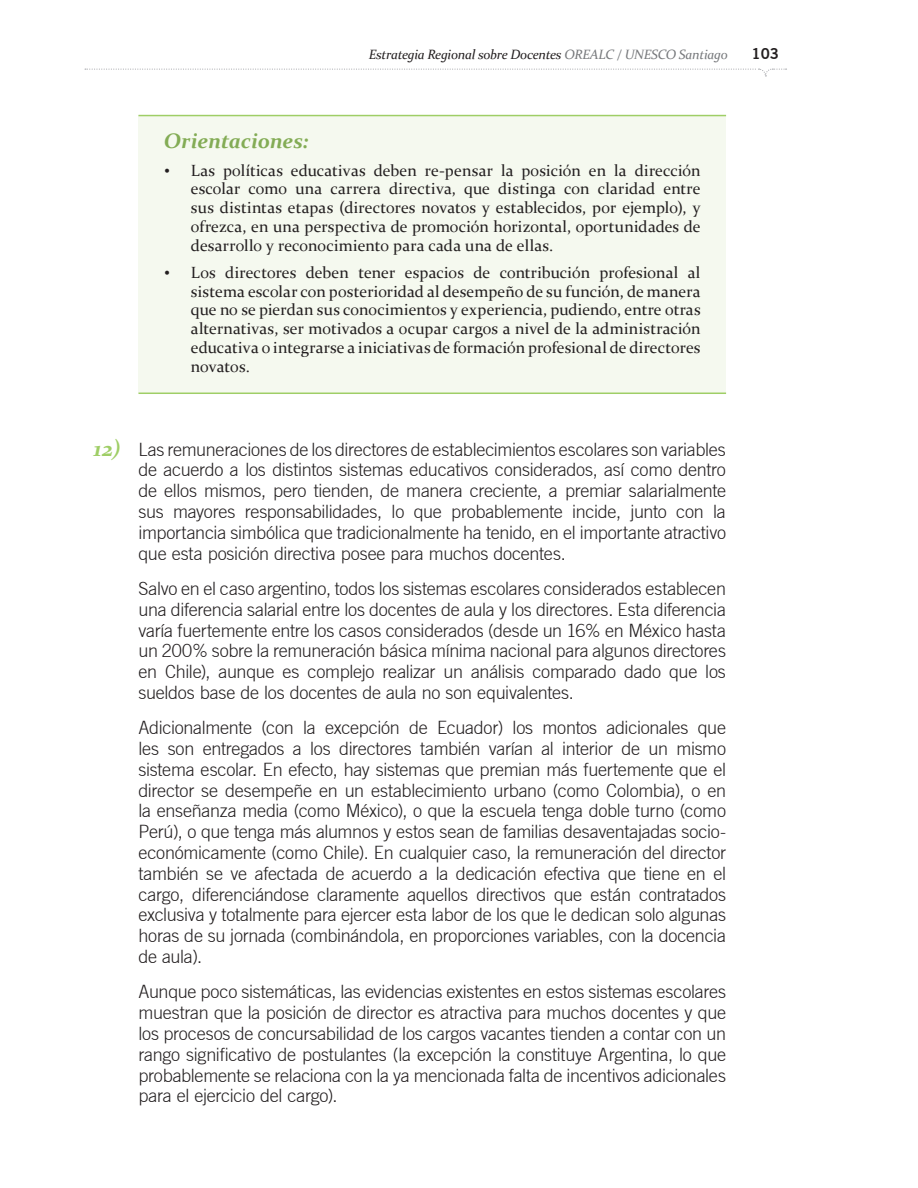
<style>
.page{position:relative;width:918px;height:1188px;background:#fff}
.page>*{position:absolute;margin:0;border:0;box-sizing:border-box;transform-origin:0 0}
.t1{font:italic 700 21px "Constantia";letter-spacing:-.01em;color:#83ac55}
.t2{font:300 18px/20.9px "Trade Gothic";letter-spacing:-.015em;color:#231f20;text-align:justify}
.t3{font:16.2px/18.8px "Constantia";letter-spacing:.005em;color:#231f20;text-align:justify}
.t4{font:15px "Trade Gothic Bold Two";color:#231f20}
.t5{font:italic 13.5px "Constantia";letter-spacing:-.02em;color:#231f20}
.s1{color:#76787b}
.s2{font-family:"Times New Roman";font-style:italic}
.s3{font-family:"Constantia";font-weight:700;font-style:italic;font-size:22.5px;color:#9fce66}
</style>
<div class="page">
<svg style="left:85px;top:68px;width:702px;height:8px"></svg>
<div style="left:138px;top:116px;width:588px;height:277px;background:#f5f9ef"></div>
<hr style="left:138px;top:115px;width:588px;height:1px;background:#9fce66">
<hr style="left:138px;top:393px;width:588px;height:1px;background:#9fce66">
<p class="t5" style="left:369px;top:45px;width:361px">Estrategia Regional sobre Docentes <span class="s1">OREALC / UNESCO Santiago</span></p>
<p class="t4" style="left:752px;top:44px;width:29px">103</p>
<p class="t1" style="left:164px;top:127px;width:146px">Orientaciones:</p>
<p class="t3" style="left:191px;top:160px;width:511px;text-indent:-27px"><span class="s2">•</span> Las políticas educativas deben re-pensar la posición en la dirección escolar como una carrera directiva, que distinga con claridad entre sus distintas etapas (directores novatos y establecidos, por ejemplo), y ofrezca, en una perspectiva de promoción horizontal, oportunidades de desarrollo y reconocimiento para cada una de ellas.</p>
<p class="t3" style="left:191px;top:262px;width:511px;text-indent:-27px"><span class="s2">•</span> Los directores deben tener espacios de contribución profesional al sistema escolar con posterioridad al desempeño de su función, de manera que no se pierdan sus conocimientos y experiencia, pudiendo, entre otras alternativas, ser motivados a ocupar cargos a nivel de la administración educativa o integrarse a iniciativas de formación profesional de directores novatos.</p>
<p class="t2" style="left:138px;top:439px;width:589px;text-indent:-45px"><span class="s3">12)</span> Las remuneraciones de los directores de establecimientos escolares son variables de acuerdo a los distintos sistemas educativos considerados, así como dentro de ellos mismos, pero tienden, de manera creciente, a premiar salarialmente sus mayores responsabilidades, lo que probablemente incide, junto con la importancia simbólica que tradicionalmente ha tenido, en el importante atractivo que esta posición directiva posee para muchos docentes.</p>
<p class="t2" style="left:138px;top:578px;width:589px">Salvo en el caso argentino, todos los sistemas escolares considerados establecen una diferencia salarial entre los docentes de aula y los directores. Esta diferencia varía fuertemente entre los casos considerados (desde un 16% en M éxico hasta un 200% sobre la remuneración básica mínima nacional para algunos directores en Chile), aunque es complejo realizar un análisis comparado dado que los sueldos base de los docentes de aula no son equivalentes.</p>
<p class="t2" style="left:138px;top:717px;width:589px">Adicionalmente (con la excepción de Ecuador) los montos adicionales que les son entregados a los directores también varían al interior de un mismo sistema escolar. En efecto, hay sistemas que premian más fuertemente que el director se desempeñe en un establecimiento urbano (como Colombia), o en la enseñanza media (como M éxico), o que la escuela tenga doble turno (como Perú), o que tenga más alumnos y estos sean de familias desaventajadas socio&shy;económicamente (como Chile). En cualquier caso, la remuneración del director también se ve afectada de acuerdo a la dedicación efectiva que tiene en el cargo, diferenciándose claramente aquellos directivos que están contratados exclusiva y totalmente para ejercer esta labor de los que le dedican solo algunas horas de su jornada (combinándola, en proporciones variables, con la docencia de aula).</p>
<p class="t2" style="left:139px;top:981px;width:589px">Aunque poco sistemáticas, las evidencias existentes en estos sistemas escolares muestran que la posición de director es atractiva para muchos docentes y que los procesos de concursabilidad de los cargos vacantes tienden a contar con un rango significativo de postulantes (la excepción la constituye Argentina, lo que probablemente se relaciona con la ya mencionada falta de incentivos adicionales para el ejercicio del cargo).</p>
</div>
